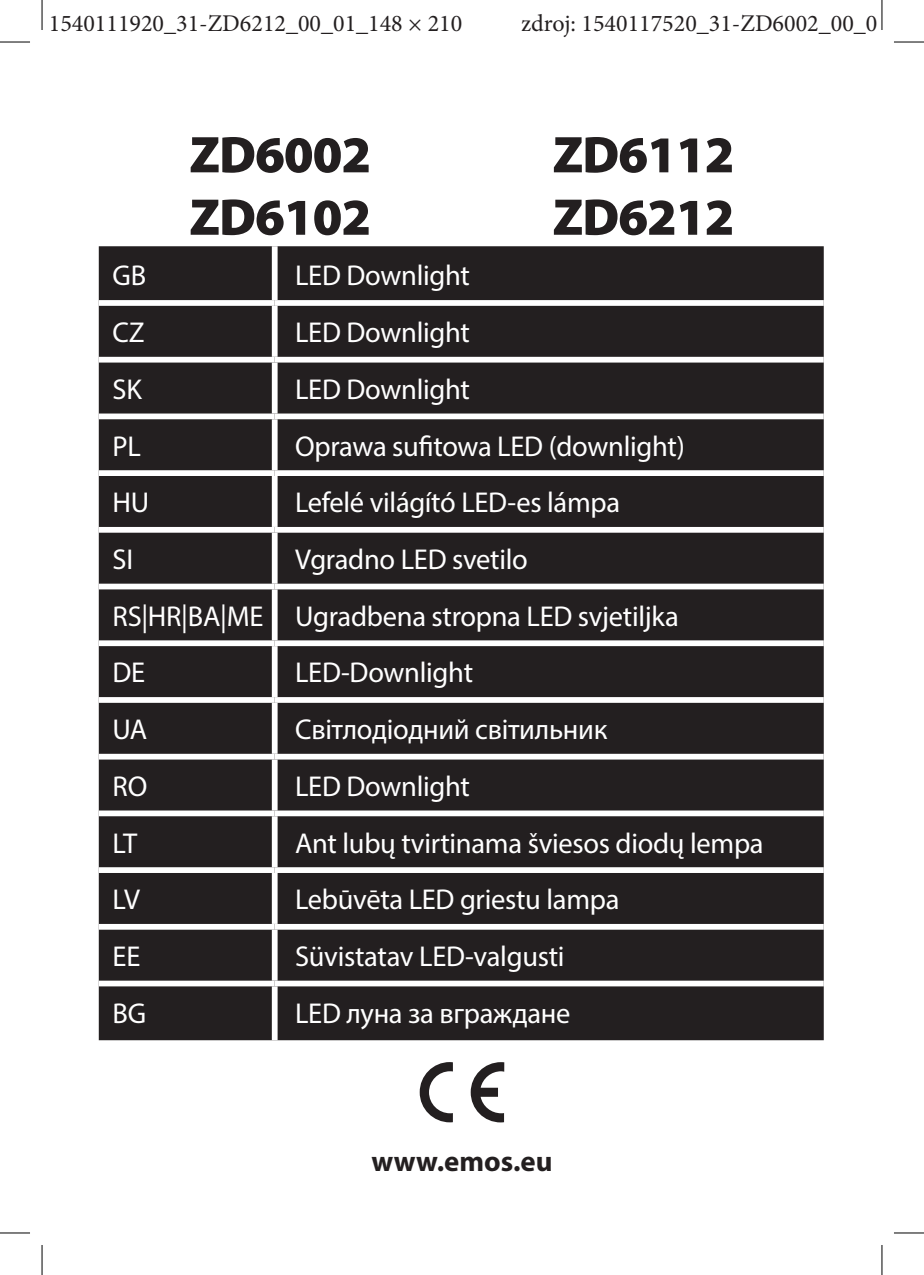
<style>
.page{position:relative;width:924px;height:1275px;background:#fff}
.page>*{position:absolute;margin:0;border:0;box-sizing:border-box;transform-origin:0 0}
.t1{font:900 52px/62.4px "Myriad Pro";letter-spacing:-.02em;color:#231f20}
.t2{font:28.8px/56.6px "Myriad Pro";letter-spacing:-.01em;color:#fff}
.t3{font:700 28.8px "Myriad Pro";color:#231f20}
.t4{font:24px "Minion Pro";color:#231f20}
</style>
<div class="page">
<div style="left:99px;top:246px;width:724px;height:794px;background:#231f20"></div>
<div style="left:272px;top:246px;width:5px;height:54px;background:#fff"></div>
<div style="left:99px;top:300px;width:175px;height:6px;background:#fff"></div>
<div style="left:274px;top:300px;width:549px;height:6px;background:#fff"></div>
<div style="left:272px;top:306px;width:5px;height:51px;background:#fff"></div>
<div style="left:99px;top:357px;width:175px;height:5px;background:#fff"></div>
<div style="left:274px;top:357px;width:549px;height:5px;background:#fff"></div>
<div style="left:272px;top:362px;width:5px;height:51px;background:#fff"></div>
<div style="left:99px;top:413px;width:175px;height:6px;background:#fff"></div>
<div style="left:274px;top:413px;width:549px;height:6px;background:#fff"></div>
<div style="left:272px;top:419px;width:5px;height:51px;background:#fff"></div>
<div style="left:99px;top:470px;width:175px;height:6px;background:#fff"></div>
<div style="left:274px;top:470px;width:549px;height:6px;background:#fff"></div>
<div style="left:272px;top:476px;width:5px;height:51px;background:#fff"></div>
<div style="left:99px;top:527px;width:175px;height:6px;background:#fff"></div>
<div style="left:274px;top:527px;width:549px;height:6px;background:#fff"></div>
<div style="left:272px;top:533px;width:5px;height:50px;background:#fff"></div>
<div style="left:99px;top:583px;width:175px;height:6px;background:#fff"></div>
<div style="left:274px;top:583px;width:549px;height:6px;background:#fff"></div>
<div style="left:272px;top:589px;width:5px;height:51px;background:#fff"></div>
<div style="left:99px;top:640px;width:175px;height:6px;background:#fff"></div>
<div style="left:274px;top:640px;width:549px;height:6px;background:#fff"></div>
<div style="left:272px;top:646px;width:5px;height:51px;background:#fff"></div>
<div style="left:99px;top:697px;width:175px;height:6px;background:#fff"></div>
<div style="left:274px;top:697px;width:549px;height:6px;background:#fff"></div>
<div style="left:272px;top:703px;width:5px;height:51px;background:#fff"></div>
<div style="left:99px;top:754px;width:175px;height:5px;background:#fff"></div>
<div style="left:274px;top:754px;width:549px;height:5px;background:#fff"></div>
<div style="left:272px;top:759px;width:5px;height:51px;background:#fff"></div>
<div style="left:99px;top:810px;width:175px;height:6px;background:#fff"></div>
<div style="left:274px;top:810px;width:549px;height:6px;background:#fff"></div>
<div style="left:272px;top:816px;width:5px;height:51px;background:#fff"></div>
<div style="left:99px;top:867px;width:175px;height:6px;background:#fff"></div>
<div style="left:274px;top:867px;width:549px;height:6px;background:#fff"></div>
<div style="left:272px;top:873px;width:5px;height:51px;background:#fff"></div>
<div style="left:99px;top:924px;width:175px;height:5px;background:#fff"></div>
<div style="left:274px;top:924px;width:549px;height:5px;background:#fff"></div>
<div style="left:272px;top:929px;width:5px;height:51px;background:#fff"></div>
<div style="left:99px;top:980px;width:175px;height:6px;background:#fff"></div>
<div style="left:274px;top:980px;width:549px;height:6px;background:#fff"></div>
<div style="left:272px;top:986px;width:5px;height:54px;background:#fff"></div>
<svg style="left:419px;top:1062px;width:85px;height:60px"></svg>
<hr style="left:0;top:42px;width:30px;height:1px;background:#000">
<hr style="left:893px;top:42px;width:30px;height:1px;background:#000">
<hr style="left:0;top:1232px;width:30px;height:1px;background:#000">
<hr style="left:893px;top:1232px;width:30px;height:1px;background:#000">
<hr style="left:42px;top:0;width:1px;height:30px;background:#000">
<hr style="left:42px;top:1245px;width:1px;height:30px;background:#000">
<hr style="left:881px;top:0;width:1px;height:30px;background:#000">
<hr style="left:881px;top:1245px;width:1px;height:30px;background:#000">
<p class="t4" style="left:49px;top:7px;width:414px">1540111920_31-ZD6212_00_01_148 × 210</p>
<p class="t4" style="left:521px;top:7px;width:357px">zdroj: 1540117520_31-ZD6002_00_0</p>
<h1 class="t1" style="left:189px;top:121px;width:183px">ZD6002<br>ZD6102</h1>
<h1 class="t1" style="left:552px;top:121px;width:183px">ZD6112<br>ZD6212</h1>
<p class="t2" style="left:113px;top:247px;width:35px">GB</p>
<p class="t2" style="left:295px;top:247px;width:176px">LED Downlight</p>
<p class="t2" style="left:113px;top:304px;width:33px">CZ</p>
<p class="t2" style="left:295px;top:304px;width:176px">LED Downlight</p>
<p class="t2" style="left:113px;top:360px;width:31px">SK</p>
<p class="t2" style="left:295px;top:360px;width:176px">LED Downlight</p>
<p class="t2" style="left:113px;top:417px;width:30px">PL</p>
<p class="t2" style="left:295px;top:417px;width:391px">Oprawa sufitowa LED (downlight)</p>
<p class="t2" style="left:113px;top:474px;width:38px">HU</p>
<p class="t2" style="left:295px;top:474px;width:326px">Lefelé világító LED-es lámpa</p>
<p class="t2" style="left:113px;top:530px;width:22px">SI</p>
<p class="t2" style="left:113px;top:530px;width:567px;text-indent:182px">Vgradno LED svetilo<br>RS|HR|BA|ME Ugradbena stropna LED svjetiljka<br>DE</p>
<p class="t2" style="left:295px;top:644px;width:179px">LED-Downlight</p>
<p class="t2" style="left:113px;top:700px;width:36px">UA</p>
<p class="t2" style="left:295px;top:700px;width:313px">Світлодіодний світильник</p>
<p class="t2" style="left:113px;top:757px;width:36px">RO</p>
<p class="t2" style="left:295px;top:757px;width:176px">LED Downlight</p>
<p class="t2" style="left:113px;top:814px;width:26px">LT</p>
<p class="t2" style="left:295px;top:814px;width:470px">Ant lubų tvirtinama šviesos diodų lempa</p>
<p class="t2" style="left:113px;top:871px;width:29px">LV</p>
<p class="t2" style="left:295px;top:871px;width:326px">Lebūvēta LED griestu lampa</p>
<p class="t2" style="left:113px;top:927px;width:29px">EE</p>
<p class="t2" style="left:295px;top:927px;width:271px">Süvistatav LED-valgusti</p>
<p class="t2" style="left:113px;top:984px;width:35px">BG</p>
<p class="t2" style="left:295px;top:984px;width:277px">LED луна за вграждане</p>
<p class="t3" style="left:371px;top:1142px;width:182px">www.emos.eu</p>
</div>
